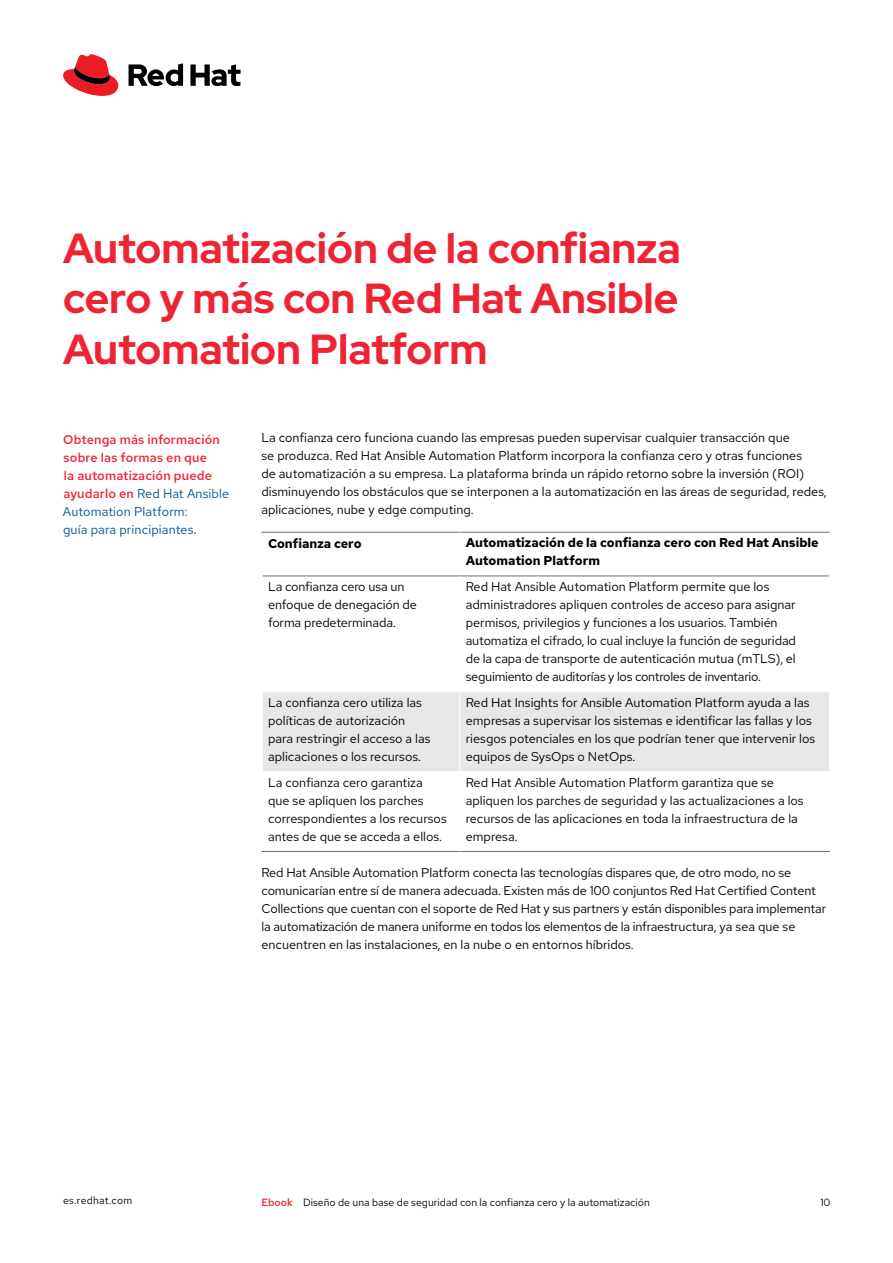
<style>
.page{position:relative;width:893px;height:1263px;background:#fff}
.page>*{position:absolute;margin:0;border:0;box-sizing:border-box;transform-origin:0 0}
.t1{font:700 42px/50.4px "Red Hat Display";color:#ee2434;text-align:justify}
.t2{font:12.75px/18px "Red Hat Text";color:#000}
.t3{font:500 12.75px/18px "Red Hat Text";letter-spacing:.01em;color:#ee2434}
.t4{font:700 12.75px/18px "Red Hat Text";color:#000}
.t5{font:10.5px "Red Hat Text";color:#000}
.t6{font:10.5px "Red Hat Text";letter-spacing:.025em;color:#000}
.s1{font-weight:400;color:#005398}
.s2{font-weight:500;color:#ee2434}
</style>
<div class="page">
<div style="left:263px;top:692px;width:566px;height:79px;background:#e6e7e8"></div>
<hr style="left:261px;top:532px;width:199px;height:1px;background:#6d6e71">
<hr style="left:460px;top:532px;width:370px;height:1px;background:#6d6e71">
<hr style="left:263px;top:575px;width:197px;height:1px;background:#6d6e71">
<hr style="left:460px;top:575px;width:369px;height:1px;background:#6d6e71">
<hr style="left:261px;top:851px;width:199px;height:1px;background:#6d6e71">
<hr style="left:460px;top:851px;width:370px;height:1px;background:#6d6e71">
<hr style="left:459px;top:692px;width:1px;height:79px;background:#fff">
<svg style="left:63px;top:54px;width:55px;height:42px"></svg>
<svg style="left:129px;top:63px;width:112px;height:23px"></svg>
<h1 class="t1" style="left:63px;top:223px;width:619px">Automatización de la confianza cero y más con Red Hat Ansible Automation Platform</h1>
<p class="t3" style="left:63px;top:431px;width:168px">Obtenga más información sobre las formas en que<br>la automatización puede ayudarlo en <span class="s1">Red Hat Ansible<br>Automation Platform:<br>guía para principiantes</span>.</p>
<p class="t2" style="left:261px;top:428px;width:567px">La confianza cero funciona cuando las empresas pueden supervisar cualquier transacción que<br>se produzca. Red Hat Ansible Automation Platform incorpora la confianza cero y otras funciones<br>de automatización a su empresa. La plataforma brinda un rápido retorno sobre la inversión (ROI) disminuyendo los obstáculos que se interponen a la automatización en las áreas de seguridad, redes, aplicaciones, nube y edge computing.</p>
<p class="t4" style="left:268px;top:534px;width:95px">Confianza cero</p>
<p class="t4" style="left:466px;top:534px;width:355px">Automatización de la confianza cero con Red Hat Ansible<br>Automation Platform</p>
<p class="t2" style="left:268px;top:577px;width:150px">La confianza cero usa un enfoque de denegación de forma predeterminada.</p>
<p class="t2" style="left:466px;top:578px;width:332px">Red Hat Ansible Automation Platform permite que los administradores apliquen controles de acceso para asignar permisos, privilegios y funciones a los usuarios. También automatiza el cifrado, lo cual incluye la función de seguridad de la capa de transporte de autenticación mutua (mTLS), el seguimiento de auditorías y los controles de inventario.</p>
<p class="t2" style="left:268px;top:693px;width:164px">La confianza cero utiliza las políticas de autorización para restringir el acceso a las aplicaciones o los recursos.</p>
<p class="t2" style="left:466px;top:693px;width:351px">Red Hat Insights for Ansible Automation Platform ayuda a las empresas a supervisar los sistemas e identificar las fallas y los riesgos potenciales en los que podrían tener que intervenir los equipos de SysOps o NetOps.</p>
<p class="t2" style="left:268px;top:773px;width:180px">La confianza cero garantiza que se apliquen los parches correspondientes a los recursos antes de que se acceda a ellos.</p>
<p class="t2" style="left:466px;top:773px;width:339px">Red Hat Ansible Automation Platform garantiza que se apliquen los parches de seguridad y las actualizaciones a los recursos de las aplicaciones en toda la infraestructura de la empresa.</p>
<p class="t2" style="left:261px;top:863px;width:566px">Red Hat Ansible Automation Platform conecta las tecnologías dispares que, de otro modo, no se comunicarían entre sí de manera adecuada. Existen más de 100 conjuntos Red Hat Certified Content Collections que cuentan con el soporte de Red Hat y sus partners y están disponibles para implementar la automatización de manera uniforme en todos los elementos de la infraestructura, ya sea que se encuentren en las instalaciones, en la nube o en entornos híbridos.</p>
<p class="t6" style="left:63px;top:1194px;width:71px">es.redhat.com</p>
<p class="t5" style="left:261px;top:1195px;width:390px"><span class="s2">Ebook</span> Diseño de una base de seguridad con la confianza cero y la automatización</p>
<p class="t5" style="left:820px;top:1195px;width:12px">10</p>
</div>
